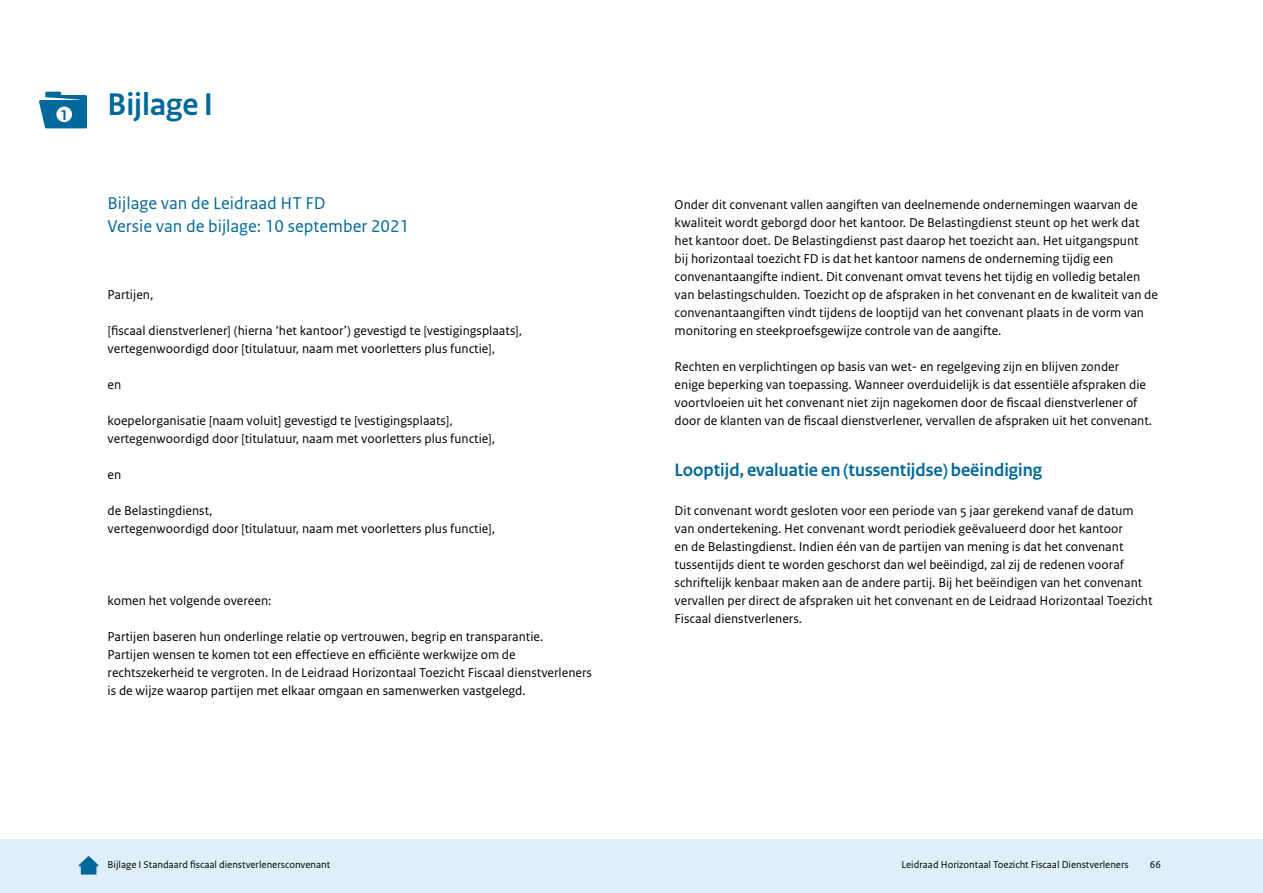
<style>
.page{position:relative;width:1263px;height:893px;background:#fff}
.page>*{position:absolute;margin:0;border:0;box-sizing:border-box;transform-origin:0 0}
.Hoofdstuktitel_klein{font:700 33px "Rijksoverheid Sans Heading";color:#01689b}
.Paragraafkop{font:700 18.9px "Rijksoverheid Sans Heading";color:#01689b}
.Inleiding{font:18px/22.5px "Rijksoverheid Sans Text";color:#01689b}
.t1{font:700 15px "Rijksoverheid Sans Text";color:#01689b}
.Body_witregel{font:13.5px/18px "Rijksoverheid Sans Text";color:#000}
.Body{font:13.5px/18px "Rijksoverheid Sans Text";color:#000}
.t2{font:10.5px "Rijksoverheid Sans Text";color:#000}
</style>
<div class="page">
<div style="left:0;top:839px;width:1263px;height:54px;background:#ddeff8"></div>
<svg style="left:79px;top:856px;width:19px;height:18px"></svg>
<svg style="left:39px;top:92px;width:48px;height:36px"></svg>
<div style="left:56px;top:107px;width:16px;height:15px;background:#fff;border-radius:50%"></div>
<p class="t1" style="left:60px;top:106px;width:9px">1</p>
<h1 class="Hoofdstuktitel_klein" style="left:108px;top:86px;width:107px">Bijlage I</h1>
<p class="Inleiding" style="left:108px;top:193px;width:303px">Bijlage van de Leidraad HT FD<br>Versie van de bijlage: 10 september 2021</p>
<p class="Body_witregel" style="left:108px;top:286px;width:47px">Partijen,</p>
<p class="Body_witregel" style="left:108px;top:322px;width:416px">[fiscaal dienstverlener] (hierna ‘het kantoor’) gevestigd te [vestigingsplaats],</p>
<p class="Body" style="left:108px;top:340px;width:389px">vertegenwoordigd door [titulatuur, naam met voorletters plus functie],</p>
<p class="Body_witregel" style="left:108px;top:376px;width:15px">en</p>
<p class="Body_witregel" style="left:108px;top:412px;width:347px">koepelorganisatie [naam voluit] gevestigd te [vestigingsplaats],</p>
<p class="Body" style="left:108px;top:430px;width:389px">vertegenwoordigd door [titulatuur, naam met voorletters plus functie],</p>
<p class="Body_witregel" style="left:108px;top:466px;width:15px">en</p>
<p class="Body_witregel" style="left:108px;top:502px;width:106px">de Belastingdienst,</p>
<p class="Body" style="left:108px;top:520px;width:389px">vertegenwoordigd door [titulatuur, naam met voorletters plus functie],</p>
<p class="Body_witregel" style="left:108px;top:592px;width:165px">komen het volgende overeen:</p>
<p class="Body_witregel" style="left:108px;top:628px;width:486px">Partijen baseren hun onderlinge relatie op vertrouwen, begrip en transparantie.<br>Partijen wensen te komen tot een effectieve en efficiënte werkwijze om de rechtszekerheid te vergroten. In de Leidraad Horizontaal Toezicht Fiscaal dienstverleners is de wijze waarop partijen met elkaar omgaan en samenwerken vastgelegd.</p>
<p class="Body_witregel" style="left:675px;top:196px;width:485px">Onder dit convenant vallen aangiften van deelnemende ondernemingen waarvan de kwaliteit wordt geborgd door het kantoor. De Belastingdienst steunt op het werk dat het kantoor doet. De Belastingdienst past daarop het toezicht aan. Het uitgangspunt<br>bij horizontaal toezicht FD is dat het kantoor namens de onderneming tijdig een convenantaangifte indient. Dit convenant omvat tevens het tijdig en volledig betalen van belastingschulden. Toezicht op de afspraken in het convenant en de kwaliteit van de convenantaangiften vindt tijdens de looptijd van het convenant plaats in de vorm van monitoring en steekproefsgewijze controle van de aangifte.</p>
<p class="Body_witregel" style="left:675px;top:358px;width:479px">Rechten en verplichtingen op basis van wet- en regelgeving zijn en blijven zonder enige beperking van toepassing. Wanneer overduidelijk is dat essentiële afspraken die voortvloeien uit het convenant niet zijn nagekomen door de fiscaal dienstverlener of door de klanten van de fiscaal dienstverlener, vervallen de afspraken uit het convenant.</p>
<p class="Paragraafkop" style="left:675px;top:460px;width:369px">Looptijd, evaluatie en (tussentijdse) beëindiging</p>
<p class="Body" style="left:675px;top:502px;width:479px">Dit convenant wordt gesloten voor een periode van 5 jaar gerekend vanaf de datum van ondertekening. Het convenant wordt periodiek geëvalueerd door het kantoor<br>en de Belastingdienst. Indien één van de partijen van mening is dat het convenant tussentijds dient te worden geschorst dan wel beëindigd, zal zij de redenen vooraf schriftelijk kenbaar maken aan de andere partij. Bij het beëindigen van het convenant vervallen per direct de afspraken uit het convenant en de Leidraad Horizontaal Toezicht Fiscaal dienstverleners.</p>
<p class="t2" style="left:108px;top:859px;width:224px">Bijlage I Standaard fiscaal dienstverlenersconvenant</p>
<p class="t2" style="left:901px;top:859px;width:229px">Leidraad Horizontaal Toezicht Fiscaal Dienstverleners</p>
<p class="t2" style="left:1150px;top:859px;width:13px">66</p>
</div>
